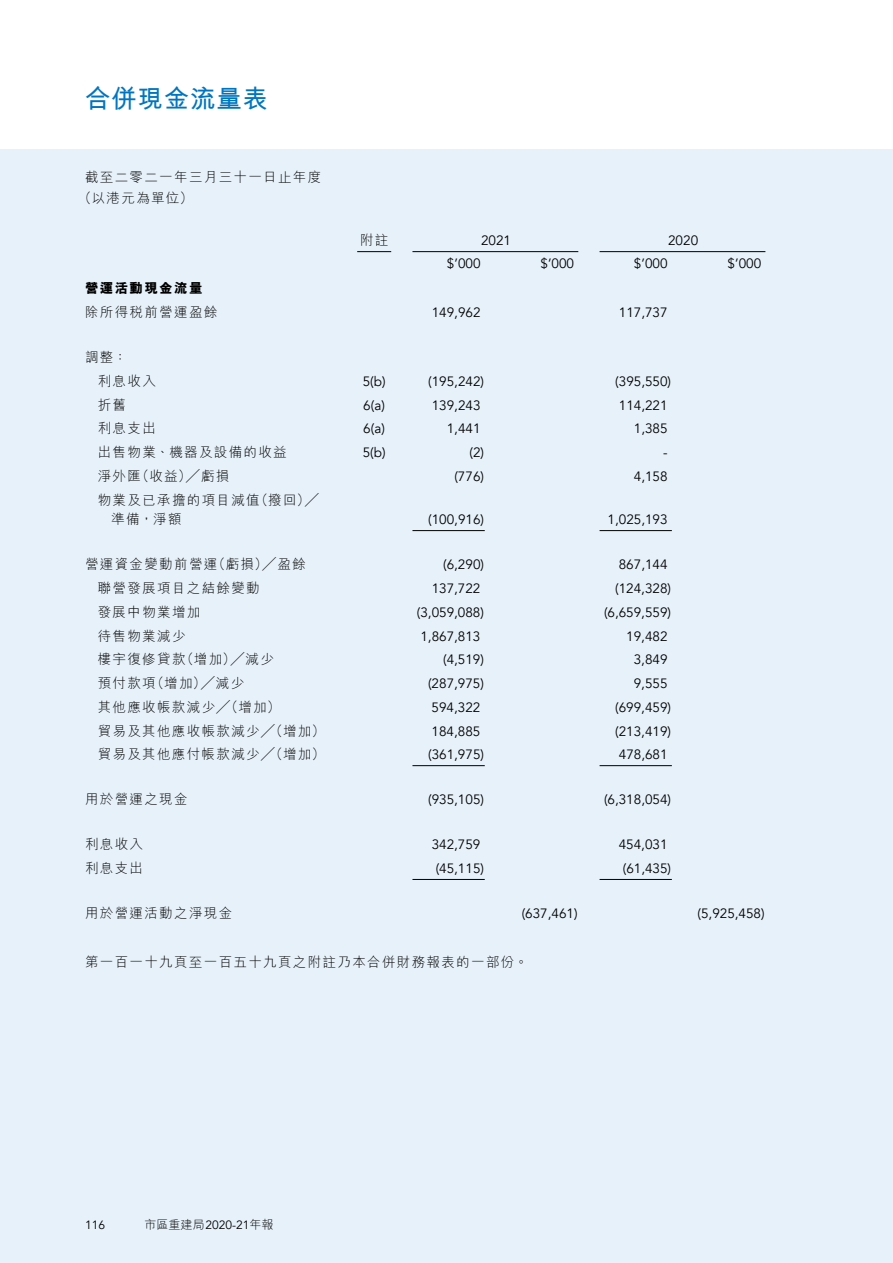
<style>
.page{position:relative;width:893px;height:1263px;background:#fff}
.page>*{position:absolute;margin:0;border:0;box-sizing:border-box;transform-origin:0 0}
.t1{font:700 25.5px "M Hei HK";letter-spacing:.03em;color:#0075bf}
.t2{font:13.5px "Avenir";color:#000}
.t3{font:300 13.5px/21px "M Hei HK";letter-spacing:.1em;color:#000}
.t4{font:800 13.5px "M Hei HK";letter-spacing:.1em;color:#000}
.t5{font:300 12px "M Hei HK";color:#000}
.t6{font:12px "Avenir";color:#000}
.s1{font-family:"Avenir";font-weight:400}
</style>
<div class="page">
<div style="left:0;top:149px;width:893px;height:1114px;background:#e6f1f9"></div>
<hr style="left:357px;top:251px;width:34px;height:1px;background:#000">
<hr style="left:412px;top:251px;width:166px;height:1px;background:#000">
<hr style="left:600px;top:251px;width:165px;height:1px;background:#000">
<hr style="left:412px;top:530px;width:73px;height:1px;background:#000">
<hr style="left:600px;top:530px;width:72px;height:1px;background:#000">
<hr style="left:412px;top:765px;width:73px;height:1px;background:#000">
<hr style="left:600px;top:765px;width:72px;height:1px;background:#000">
<hr style="left:412px;top:879px;width:73px;height:1px;background:#000">
<hr style="left:600px;top:879px;width:72px;height:1px;background:#000">
<h1 class="t1" style="left:85px;top:80px;width:185px">合併現金流量表</h1>
<p class="t3" style="left:78px;top:166px;width:245px;text-indent:7px">截至二零二一年三月三十一日止年度（以港元為單位）</p>
<p class="t3" style="left:360px;top:230px;width:30px">附註</p>
<p class="t2" style="left:481px;top:233px;width:32px">2021</p>
<p class="t2" style="left:668px;top:233px;width:32px">2020</p>
<p class="t2" style="left:447px;top:255px;width:35px">$’000</p>
<p class="t2" style="left:540px;top:255px;width:35px">$’000</p>
<p class="t2" style="left:634px;top:255px;width:35px">$’000</p>
<p class="t2" style="left:727px;top:255px;width:35px">$’000</p>
<p class="t4" style="left:85px;top:282px;width:119px">營運活動現金流量</p>
<p class="t3" style="left:85px;top:302px;width:134px">除所得稅前營運盈餘</p>
<p class="t2" style="left:432px;top:304px;width:50px">149,962</p>
<p class="t2" style="left:619px;top:304px;width:50px">117,737</p>
<p class="t3" style="left:98px;top:345px;width:60px;line-height:23.7px;text-indent:-13px">調整：<br>利息收入</p>
<p class="t2" style="left:363px;top:373px;width:25px">5(b)</p>
<p class="t2" style="left:428px;top:373px;width:57px">(195,242)</p>
<p class="t2" style="left:615px;top:373px;width:57px">(395,550)</p>
<p class="t3" style="left:98px;top:394px;width:30px">折舊</p>
<p class="t2" style="left:363px;top:397px;width:23px">6(a)</p>
<p class="t2" style="left:432px;top:397px;width:50px">139,243</p>
<p class="t2" style="left:619px;top:397px;width:50px">114,221</p>
<p class="t3" style="left:98px;top:418px;width:60px">利息支出</p>
<p class="t2" style="left:363px;top:421px;width:23px">6(a)</p>
<p class="t2" style="left:447px;top:421px;width:35px">1,441</p>
<p class="t2" style="left:634px;top:421px;width:35px">1,385</p>
<p class="t3" style="left:98px;top:442px;width:190px">出售物業、機器及設備的收益</p>
<p class="t2" style="left:363px;top:444px;width:25px">5(b)</p>
<p class="t2" style="left:469px;top:444px;width:16px">(2)</p>
<p class="t2" style="left:663px;top:444px;width:6px">-</p>
<p class="t3" style="left:98px;top:465px;width:133px">淨外匯（收益）╱虧損</p>
<p class="t2" style="left:454px;top:468px;width:31px">(776)</p>
<p class="t2" style="left:634px;top:468px;width:35px">4,158</p>
<p class="t3" style="left:111px;top:490px;width:209px;line-height:19.5px;text-indent:-14px">物業及已承擔的項目減值（撥回）╱準備，淨額</p>
<p class="t2" style="left:428px;top:512px;width:57px">(100,916)</p>
<p class="t2" style="left:608px;top:512px;width:62px">1,025,193</p>
<p class="t3" style="left:85px;top:554px;width:222px">營運資金變動前營運（虧損）╱盈餘</p>
<p class="t2" style="left:443px;top:557px;width:42px">(6,290)</p>
<p class="t2" style="left:619px;top:557px;width:50px">867,144</p>
<p class="t3" style="left:98px;top:577px;width:163px">聯營發展項目之結餘變動</p>
<p class="t2" style="left:432px;top:580px;width:50px">137,722</p>
<p class="t2" style="left:615px;top:580px;width:57px">(124,328)</p>
<p class="t3" style="left:98px;top:601px;width:104px">發展中物業增加</p>
<p class="t2" style="left:417px;top:604px;width:69px">(3,059,088)</p>
<p class="t2" style="left:604px;top:604px;width:69px">(6,659,559)</p>
<p class="t3" style="left:98px;top:625px;width:89px">待售物業減少</p>
<p class="t2" style="left:420px;top:628px;width:62px">1,867,813</p>
<p class="t2" style="left:626px;top:628px;width:43px">19,482</p>
<p class="t3" style="left:98px;top:649px;width:178px">樓宇復修貸款（增加）╱減少</p>
<p class="t2" style="left:443px;top:651px;width:42px">(4,519)</p>
<p class="t2" style="left:634px;top:651px;width:35px">3,849</p>
<p class="t3" style="left:98px;top:672px;width:148px">預付款項（增加）╱減少</p>
<p class="t2" style="left:428px;top:675px;width:57px">(287,975)</p>
<p class="t2" style="left:634px;top:675px;width:35px">9,555</p>
<p class="t3" style="left:98px;top:696px;width:184px">其他應收帳款減少╱（增加）</p>
<p class="t2" style="left:432px;top:699px;width:50px">594,322</p>
<p class="t2" style="left:615px;top:699px;width:57px">(699,459)</p>
<p class="t3" style="left:98px;top:720px;width:229px">貿易及其他應收帳款減少╱（增加）</p>
<p class="t2" style="left:432px;top:723px;width:50px">184,885</p>
<p class="t2" style="left:615px;top:723px;width:57px">(213,419)</p>
<p class="t3" style="left:98px;top:744px;width:229px">貿易及其他應付帳款減少╱（增加）</p>
<p class="t2" style="left:428px;top:747px;width:57px">(361,975)</p>
<p class="t2" style="left:619px;top:747px;width:50px">478,681</p>
<p class="t3" style="left:85px;top:789px;width:104px">用於營運之現金</p>
<p class="t2" style="left:428px;top:792px;width:57px">(935,105)</p>
<p class="t2" style="left:604px;top:792px;width:69px">(6,318,054)</p>
<p class="t3" style="left:85px;top:834px;width:60px">利息收入</p>
<p class="t2" style="left:432px;top:837px;width:50px">342,759</p>
<p class="t2" style="left:619px;top:837px;width:50px">454,031</p>
<p class="t3" style="left:85px;top:857px;width:60px">利息支出</p>
<p class="t2" style="left:436px;top:860px;width:50px">(45,115)</p>
<p class="t2" style="left:623px;top:860px;width:50px">(61,435)</p>
<p class="t3" style="left:85px;top:902px;width:149px">用於營運活動之淨現金</p>
<p class="t2" style="left:522px;top:905px;width:57px">(637,461)</p>
<p class="t2" style="left:698px;top:905px;width:69px">(5,925,458)</p>
<p class="t3" style="left:85px;top:951px;width:444px">第一百一十九頁至一百五十九頁之附註乃本合併財務報表的一部份。</p>
<p class="t6" style="left:85px;top:1218px;width:22px">116</p>
<p class="t5" style="left:145px;top:1218px;width:130px">市區重建局<span class="s1">2020-21</span>年報</p>
</div>
